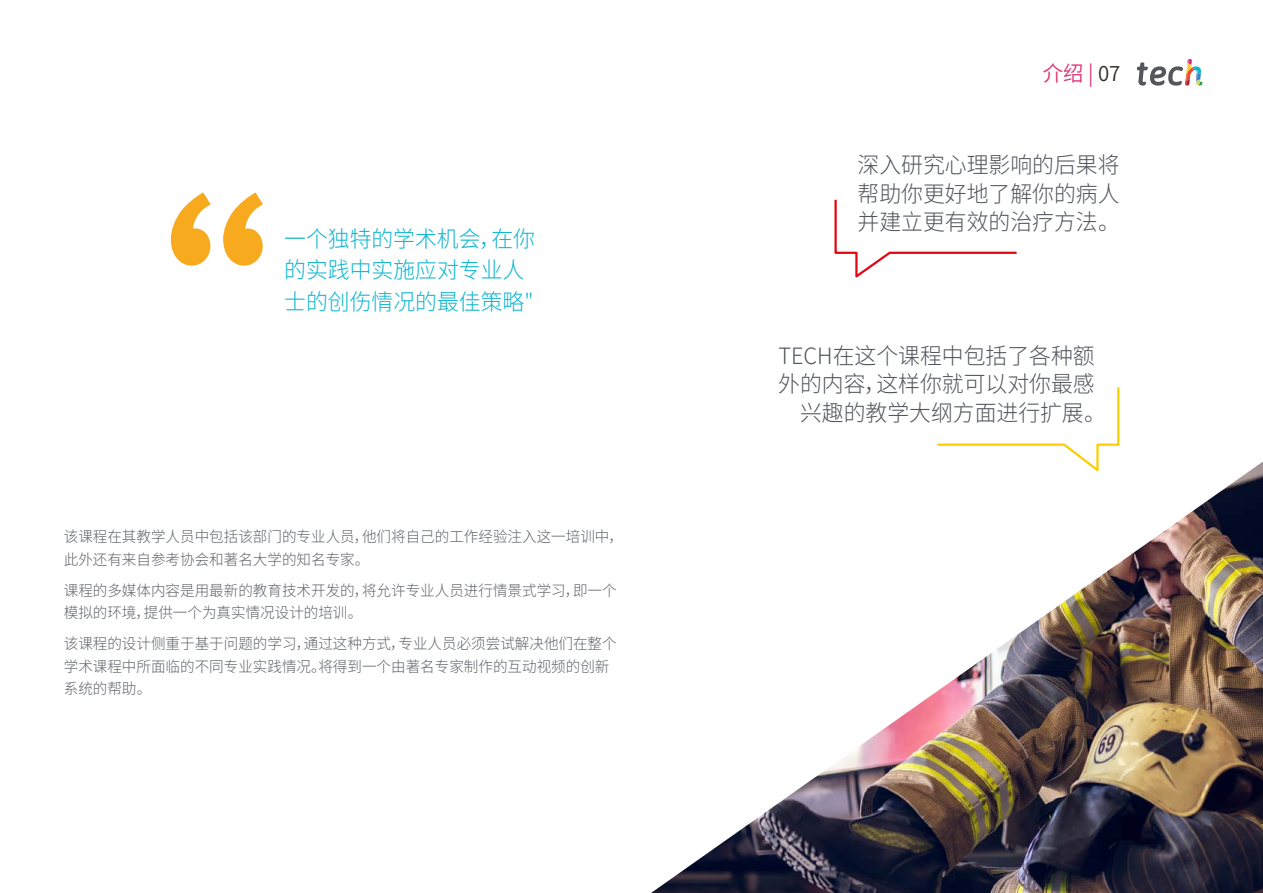
<style>
.page{position:relative;width:1263px;height:893px;background:#fff}
.page>*{position:absolute;margin:0;border:0;box-sizing:border-box;transform-origin:0 0}
.t1{font:300 22.5px/28.5px "Source Han Sans CN";color:#52555b;text-align:justify}
.t2{font:300 22.5px/31.5px "Source Han Sans CN";color:#0fb6cf}
.t3{font:21px "Source Han Sans CN";color:#df3174}
.t4{font:300 15px/22.5px "Source Han Sans CN";color:#61646a}
.s1{color:#312e20}
</style>
<div class="page">
<svg style="left:171px;top:192px;width:92px;height:74px"></svg>
<img style="left:651px;top:462px;width:612px;height:431px">
<svg style="left:935px;top:387px;width:185px;height:88px"></svg>
<svg style="left:834px;top:199px;width:183px;height:79px"></svg>
<svg style="left:1137px;top:59px;width:65px;height:27px"></svg>
<h1 class="t2" style="left:284px;top:223px;width:252px">一个独特的学术机会，在你的实践中实施应对专业人士的创伤情况的最佳策略"</h1>
<p class="t4" style="left:64px;top:526px;width:561px">该课程在其教学人员中包括该部门的专业人员，他们将自己的工作经验注入这一培训中，此外还有来自参考协会和著名大学的知名专家。</p>
<p class="t4" style="left:64px;top:579px;width:554px">课程的多媒体内容是用最新的教育技术开发的，将允许专业人员进行情景式学习，即一个模拟的环境，提供一个为真实情况设计的培训。</p>
<p class="t4" style="left:64px;top:633px;width:554px">该课程的设计侧重于基于问题的学习，通过这种方式，专业人员必须尝试解决他们在整个学术课程中所面临的不同专业实践情况。将得到一个由著名专家制作的互动视频的创新系统的帮助。</p>
<h2 class="t3" style="left:1043px;top:61px;width:79px">介绍 | <span class="s1">07</span></h2>
<h1 class="t1" style="left:858px;top:151px;width:264px">深入研究心理影响的后果将帮助你更好地了解你的病人并建立更有效的治疗方法。</h1>
<h1 class="t1" style="left:778px;top:342px;width:318px">TECH在这个课程中包括了各种额</h1>
<h1 class="t1" style="left:778px;top:370px;width:318px">外的内容，这样你就可以对你最感</h1>
<h1 class="t1" style="left:800px;top:399px;width:307px">兴趣的教学大纲方面进行扩展。</h1>
</div>
